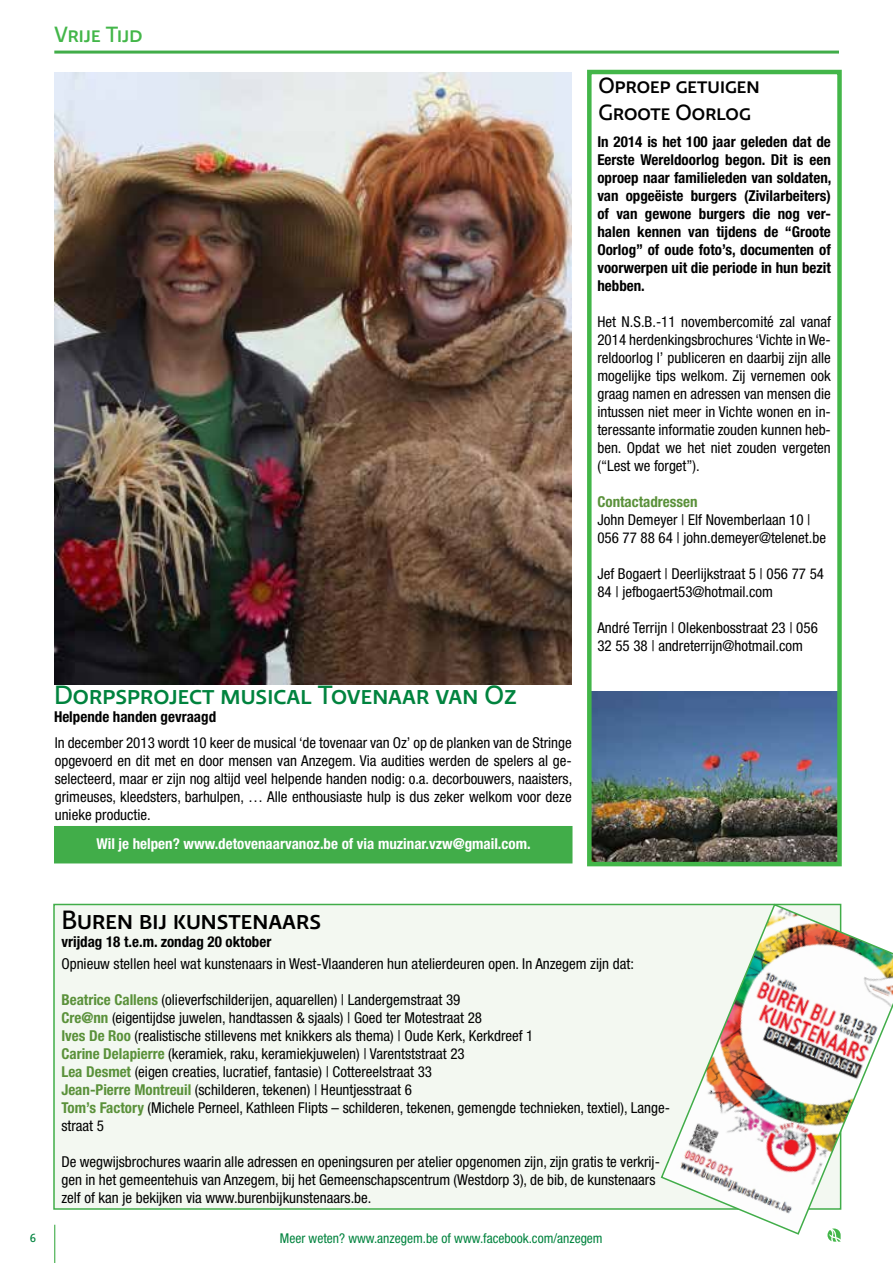
<style>
.page{position:relative;width:893px;height:1263px;background:#fff}
.page>*{position:absolute;margin:0;border:0;box-sizing:border-box;transform-origin:0 0}
.t1{font:500 27px "Relato Sans OT";color:#00833e}
.t2{font:500 27px "Relato Sans OT";color:#000}
.t3{font:500 22.5px/27px "Relato Sans OT";color:#000}
.t4{font:500 22.5px "Relato Sans OT";color:#43b649}
.t5{font:condensed 15px/18px "Helvetica Neue LT Std";color:#000}
.t6{font:700 condensed 15px/18px "Helvetica Neue LT Std";color:#000;text-align:justify}
.t7{font:700 condensed 15px "Helvetica Neue LT Std";color:#fff}
.t8{font:700 condensed 15px "Helvetica Neue LT Std";color:#5a913a}
.t9{font:condensed 13.5px "Helvetica Neue LT Std";color:#00833e}
.t10{font:500 12px "Relato Sans OT";color:#00833e}
.s1{font-weight:700;color:#5a913a}
</style>
<div class="page">
<div style="left:53px;top:904px;width:788px;height:306px;background:#f3f8f1;border:2px solid #41ad49"></div>
<div style="left:54px;top:826px;width:518px;height:37px;background:#41ad49"></div>
<hr style="left:54px;top:1225px;width:1px;height:38px;background:#41ad49">
<svg style="left:827px;top:1236px;width:14px;height:5px"></svg>
<hr style="left:54px;top:51px;width:785px;height:3px;background:#41ad49">
<img style="left:54px;top:72px;width:517px;height:612px">
<img style="left:660px;top:903px;width:233px;height:333px">
<img style="left:592px;top:691px;width:245px;height:170px">
<div style="left:587px;top:70px;width:255px;height:796px;border:4px solid #43b649"></div>
<h2 class="t4" style="left:54px;top:21px;width:90px">Vrije Tijd</h2>
<h1 class="t1" style="left:54px;top:679px;width:464px">Dorpsproject musical Tovenaar van Oz</h1>
<p class="t6" style="left:54px;top:708px;width:164px">Helpende handen gevraagd</p>
<p class="t5" style="left:55px;top:733px;width:519px;text-align:justify">In december 2013 wordt 10 keer de musical ‘de tovenaar van Oz’ op de planken van de Stringe opgevoerd en dit met en door mensen van Anzegem. Via audities werden de spelers al ge&shy;selecteerd, maar er zijn nog altijd veel helpende handen nodig: o.a. decorbouwers, naaisters, grimeuses, kleedsters, barhulpen, … Alle enthousiaste hulp is dus zeker welkom voor deze unieke productie.</p>
<p class="t7" style="left:96px;top:835px;width:436px">Wil je helpen? www.detovenaarvanoz.be of via muzinar.vzw@gmail.com.</p>
<h2 class="t3" style="left:598px;top:72px;width:163px">Oproep getuigen<br>Groote Oorlog</h2>
<p class="t6" style="left:597px;top:133px;width:236px">In 2014 is het 100 jaar geleden dat de Eerste Wereldoorlog begon. Dit is een oproep naar familieleden van soldaten, van opgeëiste burgers (Zivilarbeiters) of van gewone burgers die nog ver&shy;halen kennen van tijdens de “Groote Oorlog” of oude foto’s, documenten of voorwerpen uit die periode in hun bezit hebben.</p>
<p class="t5" style="left:597px;top:313px;width:235px;text-align:justify">Het N.S.B.-11 novembercomité zal vanaf 2014 herdenkingsbrochures ‘Vichte in We&shy;reldoorlog I’ publiceren en daarbij zijn alle mogelijke tips welkom. Zij vernemen ook graag namen en adressen van mensen die intussen niet meer in Vichte wonen en in&shy;teressante informatie zouden kunnen heb&shy;ben. Opdat we het niet zouden vergeten (“Lest we forget”).</p>
<p class="t8" style="left:597px;top:493px;width:102px">Contactadressen</p>
<p class="t5" style="left:597px;top:511px;width:230px">John Demeyer | Elf Novemberlaan 10 |<br>056 77 88 64 | john.demeyer@telenet.be</p>
<p class="t5" style="left:597px;top:565px;width:228px">Jef Bogaert | Deerlijkstraat 5 | 056 77 54<br>84 | jefbogaert53@hotmail.com</p>
<p class="t5" style="left:597px;top:619px;width:222px">André Terrijn | Olekenbosstraat 23 | 056<br>32 55 38 | andreterrijn@hotmail.com</p>
<h1 class="t2" style="left:61px;top:903px;width:261px">Buren bij kunstenaars</h1>
<p class="t6" style="left:61px;top:932px;width:211px">vrijdag 18 t.e.m. zondag 20 oktober</p>
<p class="t5" style="left:61px;top:955px;width:574px">Opnieuw stellen heel wat kunstenaars in West-Vlaanderen hun atelierdeuren open. In Anzegem zijn dat:</p>
<p class="t5" style="left:61px;top:991px;width:610px"><span class="s1">Beatrice Callens</span> (olieverfschilderijen, aquarellen) | Landergemstraat 39<br><span class="s1">Cre@nn</span> (eigentijdse juwelen, handtassen &amp; sjaals) | Goed ter Motestraat 28<br><span class="s1">Ives De Roo</span> (realistische stillevens met knikkers als thema) | Oude Kerk, Kerkdreef 1<br><span class="s1">Carine Delapierre</span> (keramiek, raku, keramiekjuwelen) | Varentststraat 23<br><span class="s1">Lea Desmet</span> (eigen creaties, lucratief, fantasie) | Cottereelstraat 33<br><span class="s1">Jean-Pierre Montreuil</span> (schilderen, tekenen) | Heuntjesstraat 6<br><span class="s1">Tom’s Factory</span> (Michele Perneel, Kathleen Flipts – schilderen, tekenen, gemengde technieken, textiel), Lange&shy;straat 5</p>
<p class="t5" style="left:61px;top:1153px;width:600px">De wegwijsbrochures waarin alle adressen en openingsuren per atelier opgenomen zijn, zijn gratis te verkrij&shy;gen in het gemeentehuis van Anzegem, bij het Gemeenschapscentrum (Westdorp 3), de bib, de kunstenaars zelf of kan je bekijken via www.burenbijkunstenaars.be.</p>
<p class="t10" style="left:30px;top:1230px;width:8px">6</p>
<p class="t9" style="left:280px;top:1230px;width:324px">Meer weten? www.anzegem.be of www.facebook.com/anzegem</p>
</div>
